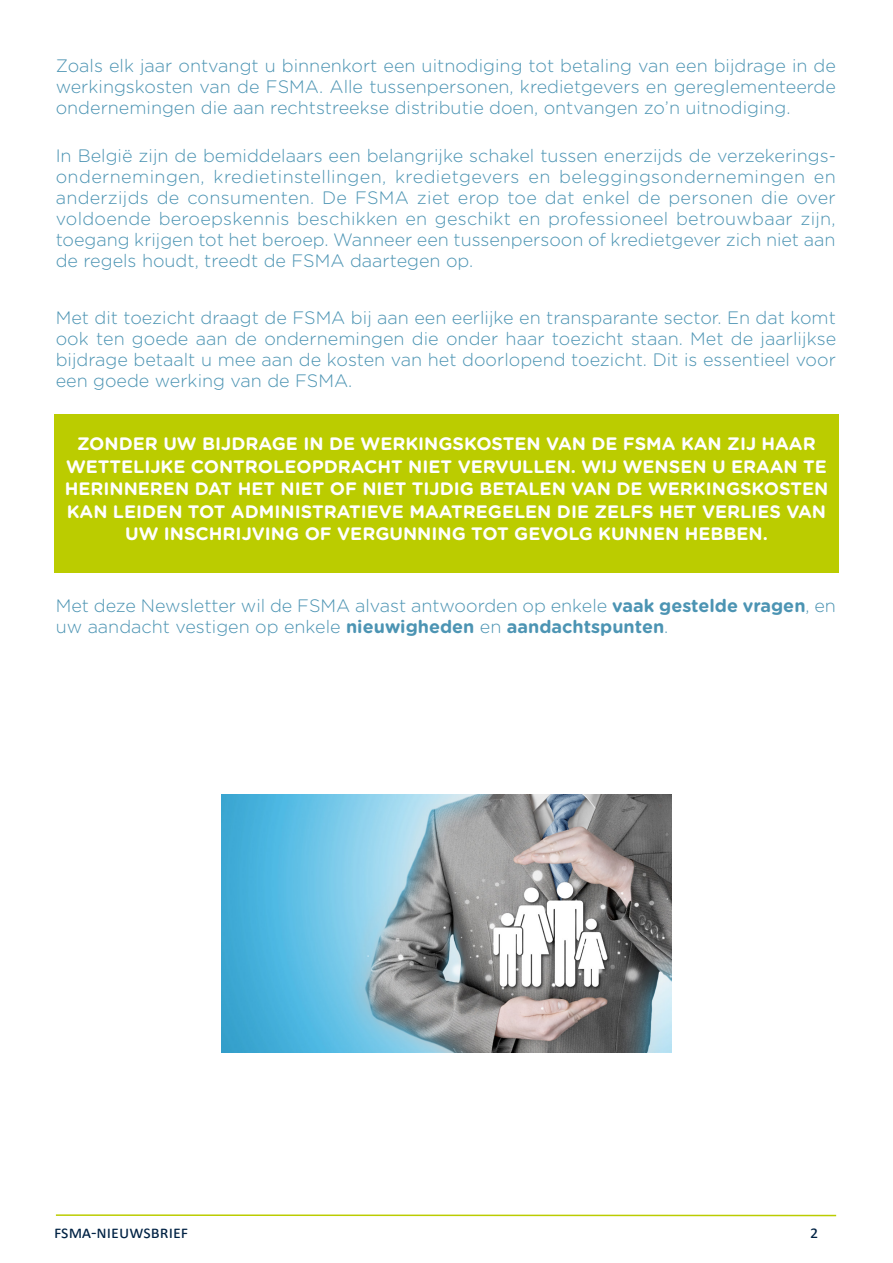
<style>
.page{position:relative;width:893px;height:1263px;background:#fff}
.page>*{position:absolute;margin:0;border:0;box-sizing:border-box;transform-origin:0 0}
.INTRO{font:300 18px/21px "Gotham Rounded";color:#4c94b3;text-align:justify}
.BROOD_NIEUWSBRIEF{font:700 18px/22.5px "Gotham Rounded";color:#fff;text-align:center}
.t1{font:18px "Calibri";color:#024}
.s1{font-weight:700}
</style>
<div class="page">
<hr style="left:56px;top:1214px;width:780px;height:2px;background:#bc0">
<img style="left:222px;top:794px;width:449px;height:259px">
<div style="left:54px;top:414px;width:785px;height:159px;background:#bc0"></div>
<p class="INTRO" style="left:56px;top:54px;width:782px">Zoals elk jaar ontvangt u binnenkort een uitnodiging tot betaling van een bijdrage in de werkingskosten van de FSMA. Alle tussenpersonen, kredietgevers en gereglementeerde ondernemingen die aan rechtstreekse distributie doen, ontvangen zo’n uitnodiging.</p>
<p class="INTRO" style="left:56px;top:144px;width:782px">In België zijn de bemiddelaars een belangrijke schakel tussen enerzijds de verzekerings&shy;ondernemingen, kredietinstellingen, kredietgevers en beleggingsondernemingen en anderzijds de consumenten. De FSMA ziet erop toe dat enkel de personen die over voldoende beroepskennis beschikken en geschikt en professioneel betrouwbaar zijn, toegang krijgen tot het beroep. Wanneer een tussenpersoon of kredietgever zich niet aan de regels houdt, treedt de FSMA daartegen op.</p>
<p class="INTRO" style="left:56px;top:306px;width:782px">Met dit toezicht draagt de FSMA bij aan een eerlijke en transparante sector. En dat komt ook ten goede aan de ondernemingen die onder haar toezicht staan. Met de jaarlijkse bijdrage betaalt u mee aan de kosten van het doorlopend toezicht. Dit is essentieel voor een goede werking van de FSMA.</p>
<p class="BROOD_NIEUWSBRIEF" style="left:65px;top:432px;width:765px">ZONDER UW BIJDRAGE IN DE WERKINGSKOSTEN VAN DE FSMA KAN ZIJ HAAR WETTELIJKE CONTROLEOPDRACHT NIET VERVULLEN. WIJ WENSEN U ERAAN TE HERINNEREN DAT HET NIET OF NIET TIJDIG BETALEN VAN DE WERKINGSKOSTEN KAN LEIDEN TOT ADMINISTRATIEVE MAATREGELEN DIE ZELFS HET VERLIES VAN UW INSCHRIJVING OF VERGUNNING TOT GEVOLG KUNNEN HEBBEN.</p>
<p class="INTRO" style="left:56px;top:594px;width:782px">Met deze Newsletter wil de FSMA alvast antwoorden op enkele <span class="s1">vaak gestelde vragen</span>, en uw aandacht vestigen op enkele <span class="s1">nieuwigheden</span> en <span class="s1">aandachtspunten</span>.</p>
<p class="t1" style="left:54px;top:1219px;width:134px">FSMA-nieuwsbrief</p>
<p class="t1" style="left:810px;top:1219px;width:10px">2</p>
</div>
